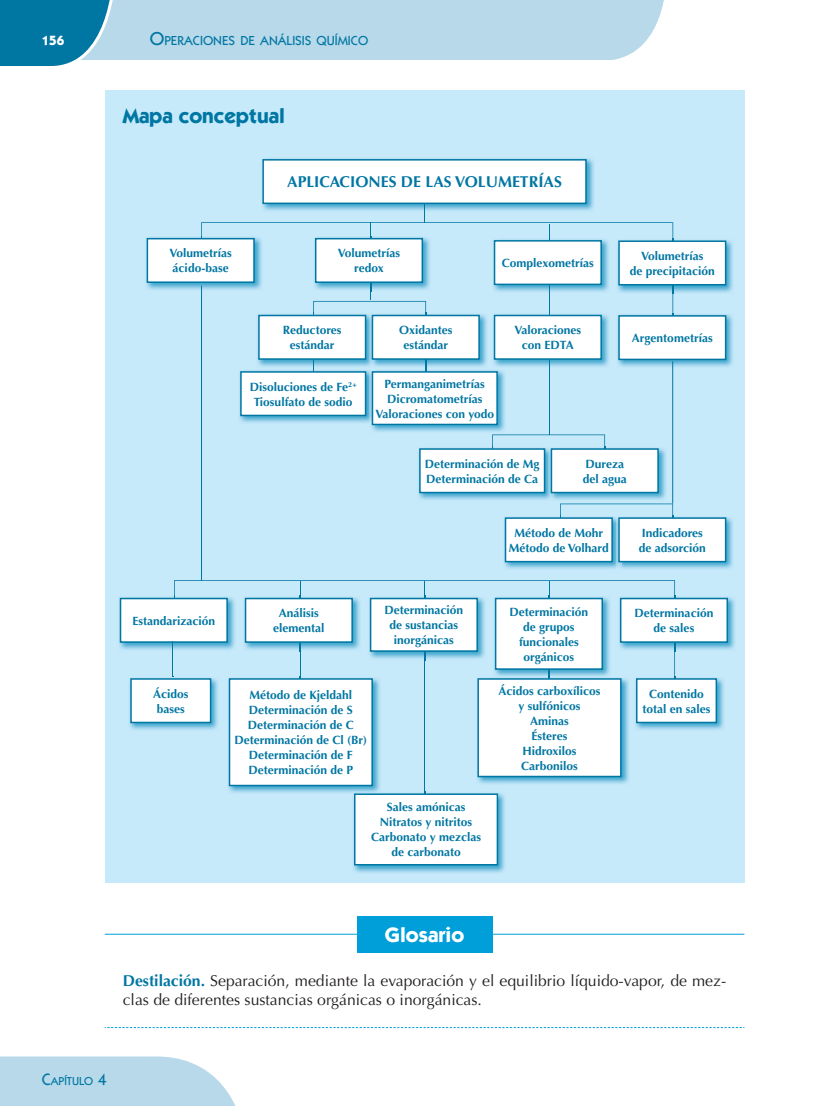
<style>
.page{position:relative;width:830px;height:1106px;background:#fff}
.page>*{position:absolute;margin:0;border:0;box-sizing:border-box;transform-origin:0 0}
.t1{font:700 21px "ITC Kabel Std";color:#0076a3}
.t2{font:700 21px "ITC Kabel Std";color:#fff}
.t3{font:15.75px/18.8px "Optima LT Std";color:#231f20}
.t4{font:700 15.75px "Optima LT Std";color:#0076a3}
.t5{font:700 13.5px "ITC Kabel Std";color:#fff}
.t6{font:500 13.2px "ITC Kabel Std";color:#0076a3}
.t7{font:700 12px/15px "Optima LT Std";color:#0076a3;text-align:center}
.t8{font:500 11.55px "ITC Kabel Std";color:#0076a3}
.s1{font-size:18.75px}
.s2{font-weight:700;color:#0076a3}
.s3{font-size:16.5px}
</style>
<div class="page">
<div style="left:117px;top:0;width:547px;height:60px;background:#b8d9e9"></div>
<svg style="left:0;top:0;width:117px;height:66px;background:#278bb1"></svg>
<svg style="left:0;top:1056px;width:236px;height:50px;background:#bfdceb"></svg>
<div style="left:357px;top:916px;width:135px;height:36px;background:#009fda"></div>
<hr style="left:105px;top:933px;width:252px;height:1px;background:#009fda">
<hr style="left:492px;top:933px;width:252px;height:1px;background:#009fda">
<svg style="left:105px;top:1027px;width:639px;height:1px"></svg>
<div style="left:105px;top:90px;width:639px;height:792px;background:#c6eafa"></div>
<svg style="left:201px;top:222px;width:472px;height:91px"></svg>
<img style="left:146px;top:236px;width:117px;height:55px">
<div style="left:147px;top:239px;width:107px;height:43px;background:#fff"></div>
<div style="left:146px;top:238px;width:108px;height:45px;border:2px solid #0076a3"></div>
<svg style="left:174px;top:580px;width:500px;height:96px"></svg>
<hr style="left:299px;top:581px;width:1px;height:115px;background:#0076a3">
<img style="left:257px;top:314px;width:56px;height:53px">
<div style="left:259px;top:315px;width:106px;height:44px;background:#fff"></div>
<div style="left:258px;top:315px;width:108px;height:45px;border:2px solid #0076a3"></div>
<img style="left:119px;top:596px;width:117px;height:55px">
<div style="left:120px;top:598px;width:107px;height:44px;background:#fff"></div>
<div style="left:120px;top:598px;width:108px;height:45px;border:2px solid #0076a3"></div>
<img style="left:243px;top:596px;width:118px;height:55px">
<div style="left:245px;top:598px;width:107px;height:44px;background:#fff"></div>
<div style="left:245px;top:598px;width:108px;height:45px;border:2px solid #0076a3"></div>
<hr style="left:201px;top:286px;width:1px;height:295px;background:#0076a3">
<hr style="left:172px;top:641px;width:1px;height:35px;background:#0076a3">
<img style="left:239px;top:370px;width:130px;height:53px">
<div style="left:241px;top:372px;width:124px;height:43px;background:#fff"></div>
<div style="left:240px;top:371px;width:126px;height:45px;border:2px solid #0076a3"></div>
<img style="left:426px;top:313px;width:61px;height:55px">
<div style="left:372px;top:315px;width:107px;height:44px;background:#fff"></div>
<div style="left:371px;top:315px;width:108px;height:45px;border:2px solid #0076a3"></div>
<img style="left:369px;top:369px;width:136px;height:63px">
<svg style="left:313px;top:301px;width:113px;height:80px"></svg>
<div style="left:372px;top:372px;width:125px;height:52px;background:#fff"></div>
<div style="left:371px;top:371px;width:126px;height:54px;border:2px solid #0076a3"></div>
<img style="left:616px;top:239px;width:117px;height:55px">
<div style="left:618px;top:241px;width:107px;height:44px;background:#fff"></div>
<div style="left:618px;top:240px;width:108px;height:45px;border:2px solid #0076a3"></div>
<hr style="left:370px;top:223px;width:1px;height:77px;background:#0076a3">
<img style="left:313px;top:236px;width:118px;height:55px">
<div style="left:315px;top:239px;width:107px;height:43px;background:#fff"></div>
<div style="left:315px;top:238px;width:108px;height:45px;border:2px solid #0076a3"></div>
<hr style="left:549px;top:224px;width:1px;height:211px;background:#0076a3">
<img style="left:491px;top:238px;width:118px;height:55px">
<div style="left:494px;top:241px;width:107px;height:43px;background:#fff"></div>
<div style="left:493px;top:240px;width:108px;height:45px;border:2px solid #0076a3"></div>
<img style="left:493px;top:314px;width:116px;height:53px">
<div style="left:494px;top:315px;width:107px;height:44px;background:#fff"></div>
<div style="left:493px;top:315px;width:108px;height:45px;border:2px solid #0076a3"></div>
<img style="left:617px;top:313px;width:116px;height:55px">
<div style="left:618px;top:316px;width:107px;height:43px;background:#fff"></div>
<div style="left:618px;top:315px;width:108px;height:45px;border:2px solid #0076a3"></div>
<img style="left:418px;top:452px;width:130px;height:48px">
<div style="left:419px;top:449px;width:125px;height:43px;background:#fff"></div>
<div style="left:419px;top:448px;width:126px;height:45px;border:2px solid #0076a3"></div>
<img style="left:553px;top:446px;width:113px;height:54px">
<svg style="left:492px;top:434px;width:113px;height:38px"></svg>
<img style="left:548px;top:446px;width:5px;height:53px">
<div style="left:551px;top:449px;width:106px;height:43px;background:#fff"></div>
<div style="left:550px;top:448px;width:108px;height:45px;border:2px solid #0076a3"></div>
<img style="left:504px;top:541px;width:112px;height:28px">
<div style="left:505px;top:518px;width:106px;height:43px;background:#fff"></div>
<div style="left:504px;top:517px;width:108px;height:45px;border:2px solid #0076a3"></div>
<img style="left:620px;top:515px;width:113px;height:54px">
<svg style="left:560px;top:503px;width:113px;height:38px"></svg>
<img style="left:616px;top:515px;width:4px;height:53px">
<div style="left:618px;top:518px;width:107px;height:43px;background:#fff"></div>
<div style="left:618px;top:517px;width:108px;height:45px;border:2px solid #0076a3"></div>
<hr style="left:672px;top:361px;width:1px;height:142px;background:#0076a3">
<img style="left:617px;top:596px;width:118px;height:55px">
<div style="left:620px;top:598px;width:107px;height:44px;background:#fff"></div>
<div style="left:619px;top:598px;width:108px;height:45px;border:2px solid #0076a3"></div>
<img style="left:129px;top:676px;width:89px;height:54px">
<div style="left:131px;top:679px;width:79px;height:43px;background:#fff"></div>
<div style="left:130px;top:678px;width:81px;height:45px;border:2px solid #0076a3"></div>
<img style="left:228px;top:676px;width:152px;height:117px">
<div style="left:229px;top:679px;width:143px;height:106px;background:#fff"></div>
<div style="left:229px;top:678px;width:144px;height:108px;border:2px solid #0076a3"></div>
<img style="left:635px;top:676px;width:89px;height:54px">
<div style="left:636px;top:679px;width:80px;height:43px;background:#fff"></div>
<div style="left:635px;top:678px;width:81px;height:45px;border:2px solid #0076a3"></div>
<hr style="left:424px;top:581px;width:1px;height:228px;background:#0076a3">
<hr style="left:548px;top:581px;width:1px;height:115px;background:#0076a3">
<img style="left:368px;top:596px;width:118px;height:64px">
<div style="left:370px;top:598px;width:107px;height:53px;background:#fff"></div>
<div style="left:369px;top:598px;width:108px;height:54px;border:2px solid #0076a3"></div>
<img style="left:492px;top:596px;width:119px;height:80px">
<div style="left:495px;top:598px;width:107px;height:71px;background:#fff"></div>
<div style="left:494px;top:598px;width:108px;height:72px;border:2px solid #0076a3"></div>
<img style="left:353px;top:791px;width:152px;height:82px">
<img style="left:352px;top:791px;width:29px;height:3px">
<div style="left:354px;top:794px;width:143px;height:70px;background:#fff"></div>
<div style="left:354px;top:793px;width:144px;height:72px;border:2px solid #0076a3"></div>
<img style="left:477px;top:676px;width:152px;height:108px">
<div style="left:478px;top:679px;width:142px;height:97px;background:#fff"></div>
<div style="left:477px;top:678px;width:144px;height:99px;border:2px solid #0076a3"></div>
<img style="left:262px;top:158px;width:332px;height:53px">
<svg style="left:424px;top:204px;width:1px;height:18px"></svg>
<div style="left:263px;top:160px;width:322px;height:43px;background:#fff"></div>
<div style="left:262px;top:159px;width:324px;height:45px;border:2px solid #0076a3"></div>
<p class="t5" style="left:42px;top:32px;width:24px">156</p>
<p class="t6" style="left:150px;top:33px;width:220px"><span class="s1">O</span>PERACIONES DE ANÁLISIS QUÍMICO</p>
<h1 class="t1" style="left:123px;top:103px;width:164px">Mapa conceptual</h1>
<h2 class="t4" style="left:287px;top:173px;width:276px">APLICACIONES DE LAS VOLUMETRÍAS</h2>
<p class="t7" style="left:169px;top:246px;width:64px;text-align:left">Volumetrías ácido-base</p>
<p class="t7" style="left:337px;top:246px;width:64px">Volumetrías redox</p>
<p class="t7" style="left:501px;top:255px;width:93px">Complexometrías</p>
<p class="t7" style="left:629px;top:248px;width:87px">Volumetrías<br>de precipitación</p>
<p class="t7" style="left:283px;top:323px;width:60px">Reductores estándar</p>
<p class="t7" style="left:250px;top:379px;width:108px">Disoluciones de Fe<sup>2+<br></sup>Tiosulfato de sodio</p>
<p class="t7" style="left:399px;top:323px;width:55px">Oxidantes estándar</p>
<p class="t7" style="left:375px;top:376px;width:120px">Permanganimetrías<br>Dicromatometrías<br>Valoraciones con yodo</p>
<p class="t7" style="left:514px;top:323px;width:68px">Valoraciones con EDTA</p>
<p class="t7" style="left:631px;top:330px;width:82px">Argentometrías</p>
<p class="t7" style="left:424px;top:456px;width:116px;text-align:left">Determinación de Mg<br>Determinación de Ca</p>
<p class="t7" style="left:582px;top:456px;width:46px;text-align:left">Dureza del agua</p>
<p class="t7" style="left:508px;top:525px;width:101px">Método de Mohr<br>Método de Volhard</p>
<p class="t7" style="left:638px;top:525px;width:69px;text-align:left">Indicadores de adsorción</p>
<p class="t7" style="left:132px;top:613px;width:84px">Estandarización</p>
<p class="t7" style="left:273px;top:606px;width:53px">Análisis elemental</p>
<p class="t7" style="left:384px;top:603px;width:80px">Determinación de sustancias inorgánicas</p>
<p class="t7" style="left:509px;top:604px;width:80px">Determinación de grupos funcionales orgánicos</p>
<p class="t7" style="left:634px;top:606px;width:80px">Determinación de sales</p>
<p class="t7" style="left:498px;top:683px;width:103px">Ácidos carboxílicos y sulfónicos<br>Aminas<br>Ésteres<br>Hidroxilos<br>Carbonilos</p>
<p class="t7" style="left:153px;top:686px;width:37px">Ácidos bases</p>
<p class="t7" style="left:234px;top:687px;width:134px">Método de Kjeldahl<br>Determinación de S<br>Determinación de C<br>Determinación de Cl (Br)<br>Determinación de F<br>Determinación de P</p>
<p class="t7" style="left:642px;top:686px;width:70px">Contenido total en sales</p>
<p class="t7" style="left:371px;top:800px;width:112px">Sales amónicas<br>Nitratos y nitritos<br>Carbonato y mezclas de carbonato</p>
<h1 class="t2" style="left:384px;top:921px;width:81px">Glosario</h1>
<h2 class="t3" style="left:123px;top:971px;width:604px"><span class="s2">Destilación.</span> Separación, mediante la evaporación y el equilibrio líquido-vapor, de mez&shy;clas de diferentes sustancias orgánicas o inorgánicas.</h2>
<p class="t8" style="left:42px;top:1074px;width:67px"><span class="s3">C</span>APÍTULO <span class="s3">4</span></p>
</div>
